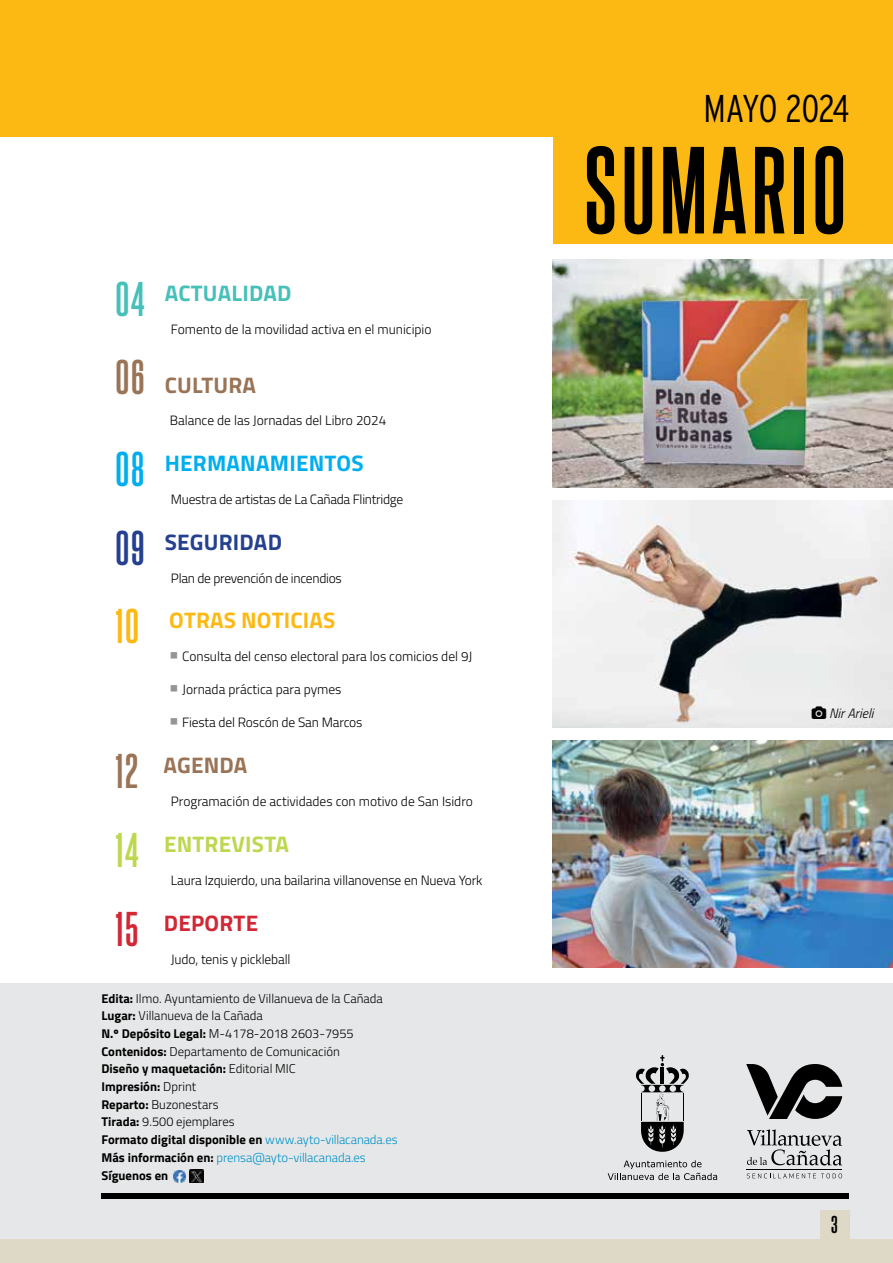
<style>
.page{position:relative;width:893px;height:1263px;background:#fff}
.page>*{position:absolute;margin:0;border:0;box-sizing:border-box;transform-origin:0 0}
.t1{font:700 105.15px "Steelfish Rg";letter-spacing:.04em;color:#000}
.SUMARIO_SECCIÓN{font:700 42px "Steelfish Rg";color:#fdb913}
.t2{font:300 condensed 38.7px "Interstate";letter-spacing:-.025em;color:#000}
.SUMARIO_SECCIÓN-2{font:700 22.5px "Titillium";letter-spacing:.01em;color:#9a7456}
.SUMARIO_SECCIÓN-3{font:700 22.5px "Titillium";letter-spacing:.01em;color:#00aeef}
.SUMARIO_SECCIÓN-4{font:700 22.5px "Titillium";letter-spacing:.01em;color:#fdb913}
.SUMARIO_SECCIÓN-5{font:700 22.5px "Titillium";letter-spacing:.01em;color:#47c0ba}
.SUMARIO_SECCIÓN-6{font:700 22.5px "Titillium";letter-spacing:.01em;color:#bdd74e}
.SUMARIO_SECCIÓN-7{font:700 22.5px "Titillium";letter-spacing:.01em;color:#25408f}
.SUMARIO_SECCIÓN-8{font:700 22.5px "Titillium";letter-spacing:.01em;color:#d22735}
.t3{font:700 21px "Steelfish Rg";color:#000}
.SUMARIO_NOTICIA_1{font:300 13.5px "Titillium";letter-spacing:-.01em;color:#000}
.SUMARIO_SECCIÓN-9{font:300 13.5px "Titillium";color:#000}
.PIE_DE_FOTO{font:italic 300 13.5px "Titillium";color:#000}
.t4{font:300 12.75px "Titillium";color:#000}
.t5{font:700 12.75px "Titillium";color:#000}
.t6{font:300 12.75px "Titillium";letter-spacing:-.01em;color:#0092c8}
.s1{font-family:"Steelfish Rg";font-size:42px}
.s2{font-weight:700}
.s3{font-weight:300}
.s4{font-weight:300;color:#0092c8}
.s5{font-weight:700;color:#000}
</style>
<div class="page">
<div style="left:0;top:983px;width:893px;height:280px;background:#e6e7e8"></div>
<div style="left:0;top:0;width:893px;height:136px;background:#fdb913"></div>
<div style="left:554px;top:0;width:339px;height:243px;background:#fdb913"></div>
<img style="left:553px;top:500px;width:340px;height:228px">
<svg style="left:174px;top:1170px;width:29px;height:13px"></svg>
<div style="left:101px;top:1193px;width:748px;height:6px;background:#000"></div>
<img style="left:553px;top:260px;width:340px;height:227px">
<hr style="left:747px;top:1169px;width:95px;height:1px;background:#000">
<svg style="left:747px;top:1129px;width:95px;height:36px"></svg>
<svg style="left:746px;top:1064px;width:96px;height:55px"></svg>
<svg style="left:747px;top:1173px;width:95px;height:5px"></svg>
<svg style="left:608px;top:1055px;width:109px;height:125px"></svg>
<img style="left:553px;top:740px;width:340px;height:228px">
<div style="left:0;top:1239px;width:893px;height:24px;background:#ddd9c6"></div>
<div style="left:820px;top:1209px;width:29px;height:30px;background:#ddd9c6"></div>
<svg style="left:812px;top:707px;width:14px;height:12px"></svg>
<p class="SUMARIO_SECCIÓN-5" style="left:116px;top:275px;width:177px"><span class="s1">04</span> ACTUALIDAD</p>
<p class="SUMARIO_NOTICIA_1" style="left:171px;top:319px;width:262px">Fomento de la movilidad activa en el municipio</p>
<p class="SUMARIO_SECCIÓN-2" style="left:116px;top:368px;width:142px"><span class="s1">06</span> CULTURA</p>
<p class="SUMARIO_SECCIÓN-9" style="left:170px;top:411px;width:218px">Balance de las Jornadas del Libro 2024</p>
<p class="SUMARIO_SECCIÓN-3" style="left:116px;top:446px;width:249px"><span class="s1">08</span> HERMANAMIENTOS</p>
<p class="SUMARIO_NOTICIA_1" style="left:171px;top:489px;width:234px">Muestra de artistas de La Cañada Flintridge</p>
<p class="SUMARIO_SECCIÓN-7" style="left:116px;top:525px;width:168px"><span class="s1">09</span> SEGURIDAD</p>
<p class="SUMARIO_NOTICIA_1" style="left:171px;top:568px;width:172px">Plan de prevención de incendios</p>
<p class="SUMARIO_SECCIÓN" style="left:116px;top:596px;width:25px">10</p>
<p class="SUMARIO_SECCIÓN-4" style="left:169px;top:603px;width:168px">OTRAS NOTICIAS</p>
<p class="SUMARIO_NOTICIA_1" style="left:182px;top:647px;width:292px">Consulta del censo electoral para los comicios del 9J</p>
<p class="SUMARIO_NOTICIA_1" style="left:182px;top:680px;width:161px">Jornada práctica para pymes</p>
<p class="SUMARIO_NOTICIA_1" style="left:182px;top:713px;width:182px">Fiesta del Roscón de San Marcos</p>
<p class="SUMARIO_SECCIÓN-2" style="left:116px;top:748px;width:133px"><span class="s1">12</span> AGENDA</p>
<p class="SUMARIO_NOTICIA_1" style="left:171px;top:792px;width:303px">Programación de actividades con motivo de San Isidro</p>
<p class="SUMARIO_SECCIÓN-6" style="left:116px;top:827px;width:175px"><span class="s1">14</span> ENTREVISTA</p>
<p class="SUMARIO_NOTICIA_1" style="left:171px;top:870px;width:313px">Laura Izquierdo, una bailarina villanovense en Nueva York</p>
<p class="SUMARIO_SECCIÓN-8" style="left:116px;top:906px;width:144px"><span class="s1">15</span> DEPORTE</p>
<p class="SUMARIO_NOTICIA_1" style="left:171px;top:949px;width:121px">Judo, tenis y pickleball</p>
<p class="t4" style="left:101px;top:989px;width:283px"><span class="s2">Edita:</span> Ilmo. Ayuntamiento de Villanueva de la Cañada</p>
<p class="t4" style="left:101px;top:1006px;width:163px"><span class="s2">Lugar:</span> Villanueva de la Cañada</p>
<p class="t4" style="left:101px;top:1024px;width:254px"><span class="s2">N.º Depósito Legal:</span> M-4178-2018 2603-7955</p>
<p class="t4" style="left:101px;top:1042px;width:240px"><span class="s2">Contenidos:</span> Departamento de Comunicación</p>
<p class="t5" style="left:101px;top:1059px;width:196px">Diseño y maquetación: <span class="s3">Editorial MIC</span></p>
<p class="t5" style="left:101px;top:1077px;width:96px">Impresión: <span class="s3">Dprint</span></p>
<p class="t4" style="left:101px;top:1095px;width:119px"><span class="s2">Reparto:</span> Buzonestars</p>
<p class="t4" style="left:101px;top:1112px;width:135px"><span class="s2">Tirada:</span> 9.500 ejemplares</p>
<p class="t5" style="left:101px;top:1129px;width:298px">Formato digital disponible en <span class="s4">www.ayto-villacanada.es</span></p>
<p class="t6" style="left:101px;top:1148px;width:266px"><span class="s5">Más información en:</span> prensa@ayto-villacanada.es</p>
<p class="t5" style="left:101px;top:1166px;width:68px">Síguenos en</p>
<p class="t2" style="left:703px;top:86px;width:148px">MAYO 2024</p>
<p class="t1" style="left:584px;top:115px;width:263px">SUMARIO</p>
<p class="PIE_DE_FOTO" style="left:829px;top:704px;width:46px">Nir Arieli</p>
<h3 class="t3" style="left:831px;top:1210px;width:8px">3</h3>
</div>
